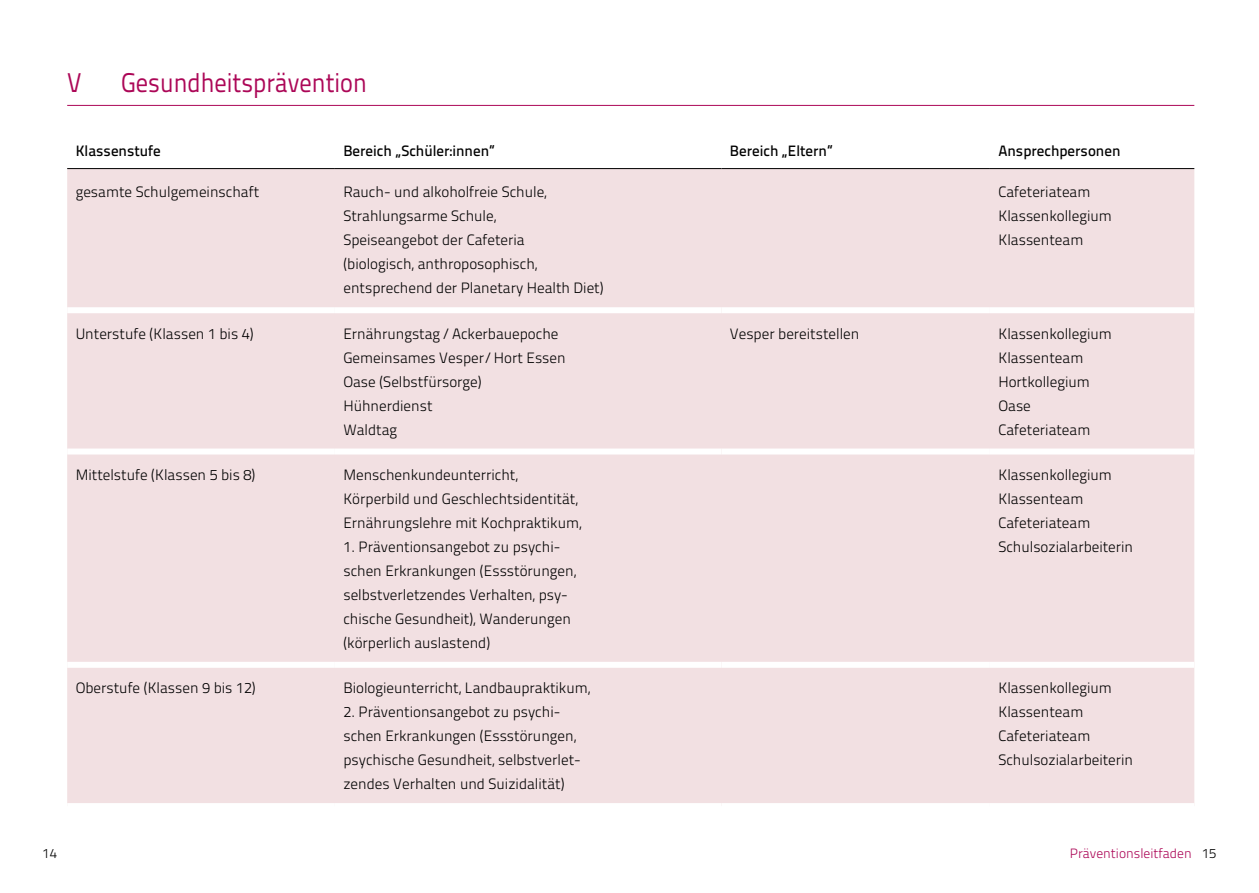
<style>
.page{position:relative;width:1259px;height:893px;background:#fff}
.page>*{position:absolute;margin:0;border:0;box-sizing:border-box;transform-origin:0 0}
.t1{font:27px "Titillium Text 25 L 400 wt";color:#ac0757;scale:.9 1}
.t2{font:15px/24px "Titillium Text 25 L 250 wt";color:#000}
.t3{font:15px "Titillium Text 25 L 600 wt";color:#000}
.t4{font:13.5px "Titillium Text 25 L 250 wt";color:#ac0757}
.t5{font:13.5px "Titillium Text 25 L 250 wt";color:#000}
.s1{color:#000}
</style>
<div class="page">
<hr style="left:67px;top:105px;width:1127px;height:1px;background:#ac0757">
<div style="left:67px;top:169px;width:1127px;height:493px;background:#f2e0e2"></div>
<div style="left:67px;top:668px;width:1127px;height:135px;background:#f2e0e2"></div>
<div style="left:67px;top:307px;width:268px;height:6px;background:#fff"></div>
<div style="left:335px;top:307px;width:386px;height:6px;background:#fff"></div>
<div style="left:721px;top:307px;width:269px;height:6px;background:#fff"></div>
<div style="left:990px;top:307px;width:204px;height:6px;background:#fff"></div>
<hr style="left:67px;top:168px;width:268px;height:1px;background:#000">
<hr style="left:335px;top:168px;width:386px;height:1px;background:#000">
<hr style="left:721px;top:168px;width:269px;height:1px;background:#000">
<hr style="left:990px;top:168px;width:204px;height:1px;background:#000">
<div style="left:67px;top:448px;width:268px;height:6px;background:#fff"></div>
<div style="left:335px;top:448px;width:386px;height:6px;background:#fff"></div>
<div style="left:721px;top:448px;width:269px;height:6px;background:#fff"></div>
<div style="left:990px;top:448px;width:204px;height:6px;background:#fff"></div>
<h1 class="t1" style="left:67px;top:63px;width:18px">V</h1>
<h1 class="t1" style="left:121px;top:63px;width:274px">Gesundheitsprävention</h1>
<p class="t3" style="left:76px;top:139px;width:87px">Klassenstufe</p>
<p class="t3" style="left:343px;top:139px;width:153px">Bereich „Schüler:innen“</p>
<p class="t3" style="left:730px;top:139px;width:104px">Bereich „Eltern“</p>
<p class="t3" style="left:998px;top:139px;width:124px">Ansprechpersonen</p>
<p class="t2" style="left:76px;top:179px;width:185px">gesamte Schulgemeinschaft</p>
<p class="t2" style="left:343px;top:179px;width:262px">Rauch- und alkoholfreie Schule,<br>Strahlungsarme Schule,<br>Speiseangebot der Cafeteria<br>(biologisch, anthroposophisch, entsprechend der Planetary Health Diet)</p>
<p class="t2" style="left:998px;top:179px;width:115px">Cafeteriateam<br>Klassenkollegium<br>Klassenteam</p>
<p class="t2" style="left:76px;top:320px;width:179px">Unterstufe (Klassen 1 bis 4)</p>
<p class="t2" style="left:343px;top:320px;width:224px">Ernährungstag/Ackerbauepoche<br>Gemeinsames Vesper/Hort Essen<br>Oase (Selbstfürsorge)<br>Hühnerdienst<br>Waldtag</p>
<p class="t2" style="left:730px;top:320px;width:131px">Vesper bereitstellen</p>
<p class="t2" style="left:998px;top:320px;width:115px">Klassenkollegium<br>Klassenteam<br>Hortkollegium<br>Oase<br>Cafeteriateam</p>
<p class="t2" style="left:76px;top:462px;width:181px">Mittelstufe (Klassen 5 bis 8)</p>
<p class="t2" style="left:343px;top:462px;width:240px">Menschenkundeunterricht,<br>Körperbild und Geschlechtsidentität,<br>Ernährungslehre mit Kochpraktikum,</p>
<p class="t2" style="left:343px;top:534px;width:234px">1. Präventionsangebot zu psychi&shy;schen Erkrankungen (Essstörungen, selbstverletzendes Verhalten, psy&shy;chische Gesundheit), Wanderungen (körperlich auslastend)</p>
<p class="t2" style="left:998px;top:462px;width:136px">Klassenkollegium<br>Klassenteam<br>Cafeteriateam<br>Schulsozialarbeiterin</p>
<p class="t2" style="left:76px;top:675px;width:182px">Oberstufe (Klassen 9 bis 12)</p>
<p class="t2" style="left:343px;top:675px;width:248px">Biologieunterricht, Landbaupraktikum,</p>
<p class="t2" style="left:343px;top:699px;width:239px">2. Präventionsangebot zu psychi&shy;schen Erkrankungen (Essstörungen, psychische Gesundheit, selbstverlet&shy;zendes Verhalten und Suizidalität)</p>
<p class="t2" style="left:998px;top:675px;width:136px">Klassenkollegium<br>Klassenteam<br>Cafeteriateam<br>Schulsozialarbeiterin</p>
<p class="t5" style="left:43px;top:843px;width:16px">14</p>
<p class="t4" style="left:1070px;top:843px;width:148px">Präventionsleitfaden <span class="s1">15</span></p>
</div>
